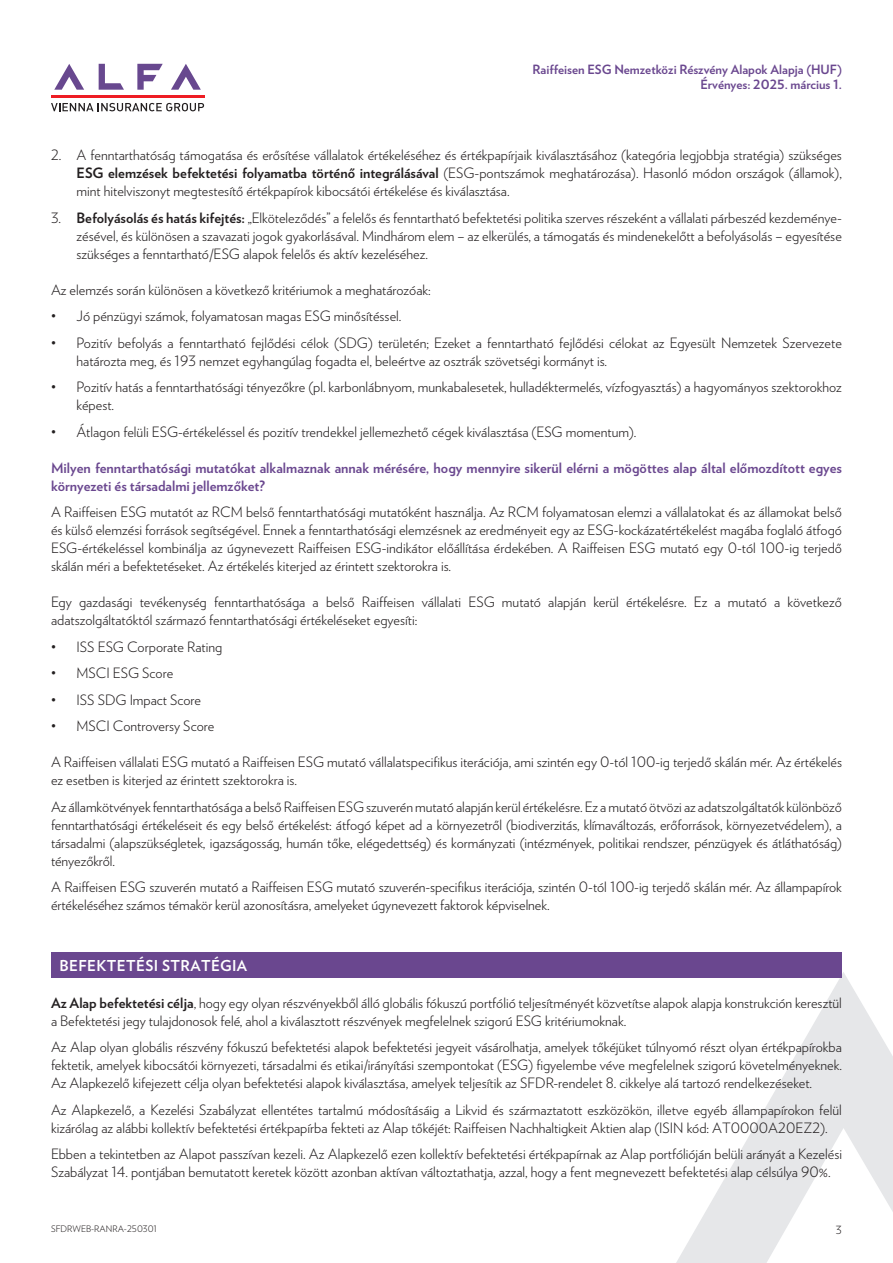
<style>
.page{position:relative;width:893px;height:1263px;background:#fff}
.page>*{position:absolute;margin:0;border:0;box-sizing:border-box;transform-origin:0 0}
.t1{font:700 15px "Verlag";letter-spacing:.025em;color:#fff}
.t2{font:300 14.25px/18px "Verlag";color:#231f20}
.t3{font:700 14.25px/18px "Verlag";color:#6a478f}
.t4{font:700 12.75px/15px "Verlag";color:#6a478f;text-align:right}
.t5{font:300 11.25px "Verlag";color:#231f20}
.t6{font:300 9px "Verlag";color:#231f20}
.s1{font-weight:700}
</style>
<div class="page">
<svg style="left:171px;top:64px;width:30px;height:26px"></svg>
<svg style="left:137px;top:64px;width:26px;height:26px"></svg>
<svg style="left:99px;top:64px;width:25px;height:26px"></svg>
<svg style="left:54px;top:64px;width:30px;height:26px"></svg>
<hr style="left:51px;top:95px;width:153px;height:3px;background:#ee1d23">
<svg style="left:51px;top:103px;width:153px;height:8px"></svg>
<svg style="left:676px;top:972px;width:217px;height:291px"></svg>
<div style="left:51px;top:952px;width:791px;height:26px;background:#6a478f"></div>
<p class="t4" style="left:533px;top:61px;width:311px">Raiffeisen ESG Nemzetközi Részvény Alapok Alapja (HUF)<br>Érvényes: 2025. március 1.</p>
<p class="t2" style="left:77px;top:145px;width:767px;text-align:justify;text-indent:-26px">2. A fenntarthatóság támogatása és erősítése vállalatok értékeléséhez és értékpapírjaik kiválasztásához (kategória legjobbja stratégia) szükséges <span class="s1">ESG elemzések befektetési folyamatba történő integrálásával</span> (ESG-pontszámok meghatározása). Hasonló módon országok (államok), mint hitelviszonyt megtestesítő értékpapírok kibocsátói értékelése és kiválasztása.</p>
<p class="t2" style="left:77px;top:208px;width:767px;text-align:justify;text-indent:-26px">3. <span class="s1">Befolyásolás és hatás kifejtés:</span> „Elköteleződés” a felelős és fenntartható befektetési politika szerves részeként a vállalati párbeszéd kezdeménye&shy;zésével, és különösen a szavazati jogok gyakorlásával. Mindhárom elem – az elkerülés, a támogatás és mindenekelőtt a befolyásolás – egyesítése szükséges a fenntartható/ESG alapok felelős és aktív kezeléséhez.</p>
<p class="t2" style="left:51px;top:280px;width:381px">Az elemzés során különösen a következő kritériumok a meghatározóak:</p>
<p class="t2" style="left:51px;top:306px;width:352px">• Jó pénzügyi számok, folyamatosan magas ESG minősítéssel.</p>
<p class="t2" style="left:77px;top:333px;width:767px;text-indent:-26px">• Pozitív befolyás a fenntartható fejlődési célok (SDG) területén; Ezeket a fenntartható fejlődési célokat az Egyesült Nemzetek Szervezete határozta meg, és 193 nemzet egyhangúlag fogadta el, beleértve az osztrák szövetségi kormányt is.</p>
<p class="t2" style="left:77px;top:377px;width:767px;text-indent:-26px">• Pozitív hatás a fenntarthatósági tényezőkre (pl. karbonlábnyom, munkabalesetek, hulladéktermelés, vízfogyasztás) a hagyományos szektorokhoz képest.</p>
<p class="t2" style="left:51px;top:422px;width:587px">• Átlagon felüli ESG-értékeléssel és pozitív trendekkel jellemezhető cégek kiválasztása (ESG momentum).</p>
<p class="t3" style="left:51px;top:458px;width:792px">Milyen fenntarthatósági mutatókat alkalmaznak annak mérésére, hogy mennyire sikerül elérni a mögöttes alap által előmozdított egyes környezeti és társadalmi jellemzőket?</p>
<p class="t2" style="left:51px;top:502px;width:792px;text-align:justify">A Raiffeisen ESG mutatót az RCM belső fenntarthatósági mutatóként használja. Az RCM folyamatosan elemzi a vállalatokat és az államokat belső és külső elemzési források segítségével. Ennek a fenntarthatósági elemzésnek az eredményeit egy az ESG-kockázatértékelést magába foglaló átfogó ESG-értékeléssel kombinálja az úgynevezett Raiffeisen ESG-indikátor előállítása érdekében. A Raiffeisen ESG mutató egy 0-tól 100-ig terjedő skálán méri a befektetéseket. Az értékelés kiterjed az érintett szektorokra is.</p>
<p class="t2" style="left:51px;top:592px;width:792px">Egy gazdasági tevékenység fenntarthatósága a belső Raiffeisen vállalati ESG mutató alapján kerül értékelésre. Ez a mutató a következő adatszolgáltatóktól származó fenntarthatósági értékeléseket egyesíti:</p>
<p class="t2" style="left:51px;top:637px;width:173px">• ISS ESG Corporate Rating</p>
<p class="t2" style="left:51px;top:663px;width:124px">• MSCI ESG Score</p>
<p class="t2" style="left:51px;top:690px;width:152px">• ISS SDG Impact Score</p>
<p class="t2" style="left:51px;top:716px;width:165px">• MSCI Controversy Score</p>
<p class="t2" style="left:51px;top:752px;width:792px">A Raiffeisen vállalati ESG mutató a Raiffeisen ESG mutató vállalatspecifikus iterációja, ami szintén egy 0-tól 100-ig terjedő skálán mér. Az értékelés ez esetben is kiterjed az érintett szektorokra is.</p>
<p class="t2" style="left:51px;top:797px;width:792px;text-align:justify">Az államkötvények fenntarthatósága a belső Raiffeisen ESG szuverén mutató alapján kerül értékelésre. Ez a mutató ötvözi az adatszolgáltatók különböző fenntarthatósági értékeléseit és egy belső értékelést: átfogó képet ad a környezetről (biodiverzitás, klímaváltozás, erőforrások, környezetvédelem), a társadalmi (alapszükségletek, igazságosság, humán tőke, elégedettség) és kormányzati (intézmények, politikai rendszer, pénzügyek és átláthatóság) tényezőkről.</p>
<p class="t2" style="left:51px;top:877px;width:792px">A Raiffeisen ESG szuverén mutató a Raiffeisen ESG mutató szuverén-specifikus iterációja, szintén 0-tól 100-ig terjedő skálán mér. Az állampapírok értékeléséhez számos témakör kerül azonosításra, amelyeket úgynevezett faktorok képviselnek.</p>
<p class="t1" style="left:60px;top:954px;width:189px">BEFEKTETÉSI STRATÉGIA</p>
<p class="t2" style="left:51px;top:993px;width:792px"><span class="s1">Az Alap befektetési célja</span>, hogy egy olyan részvényekből álló globális fókuszú portfólió teljesítményét közvetítse alapok alapja konstrukción keresztül a Befektetési jegy tulajdonosok felé, ahol a kiválasztott részvények megfelelnek szigorú ESG kritériumoknak.</p>
<p class="t2" style="left:51px;top:1037px;width:792px;text-align:justify">Az Alap olyan globális részvény fókuszú befektetési alapok befektetési jegyeit vásárolhatja, amelyek tőkéjüket túlnyomó részt olyan értékpapírokba fektetik, amelyek kibocsátói környezeti, társadalmi és etikai/irányítási szempontokat (ESG) figyelembe véve megfelelnek szigorú követelményeknek.<br>Az Alapkezelő kifejezett célja olyan befektetési alapok kiválasztása, amelyek teljesítik az SFDR-rendelet 8. cikkelye alá tartozó rendelkezéseket.</p>
<p class="t2" style="left:51px;top:1100px;width:792px">Az Alapkezelő, a Kezelési Szabályzat ellentétes tartalmú módosításáig a Likvid és származtatott eszközökön, illetve egyéb állampapírokon felül kizárólag az alábbi kollektív befektetési értékpapírba fekteti az Alap tőkéjét: Raiffeisen Nachhaltigkeit Aktien alap (ISIN kód: AT0000A20EZ2).</p>
<p class="t2" style="left:51px;top:1144px;width:792px">Ebben a tekintetben az Alapot passzívan kezeli. Az Alapkezelő ezen kollektív befektetési értékpapírnak az Alap portfólióján belüli arányát a Kezelési<br>Szabályzat 14. pontjában bemutatott keretek között azonban aktívan változtathatja, azzal, hogy a fent megnevezett befektetési alap célsúlya 90%.</p>
<p class="t6" style="left:51px;top:1222px;width:108px">SFDRWEB-RANRA-250301</p>
<p class="t5" style="left:836px;top:1221px;width:8px">3</p>
</div>
